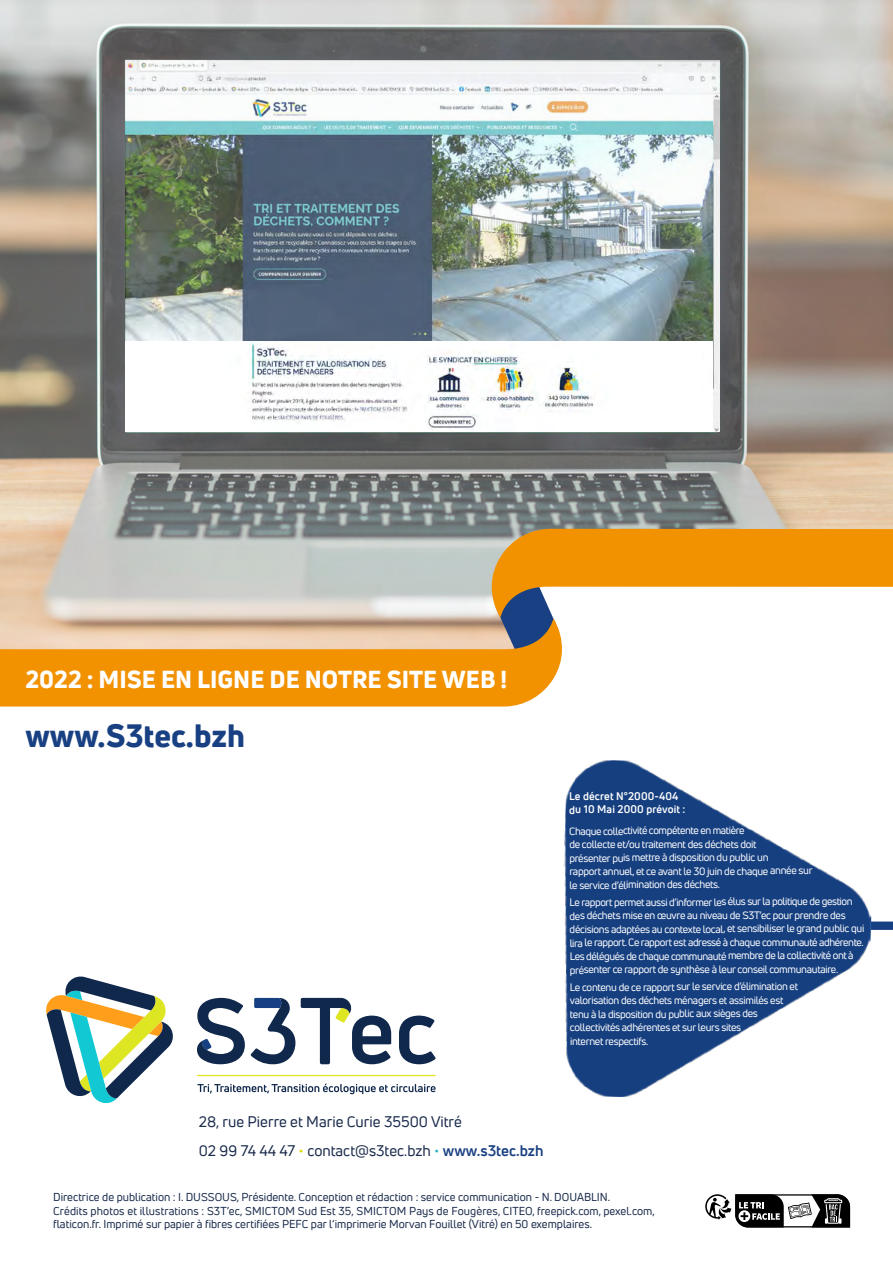
<style>
.page{position:relative;width:893px;height:1263px;background:#fff}
.page>*{position:absolute;margin:0;border:0;box-sizing:border-box;transform-origin:0 0}
.t1{font:800 31.5px "Uni Neue";color:#184082}
.t2{font:800 24px "Uni Neue";color:#fff}
.t3{font:15px/29.5px "Uni Neue";color:#1a2b4c}
.t4{font:11.25px/13.5px "Uni Neue";color:#1a2b4c}
.t5{font:700 10.8px/13.5px "Uni Neue";letter-spacing:.005em;color:#fff}
.t6{font:10.5px/13.5px "Uni Neue";letter-spacing:-.035em;color:#fff}
.s1{color:#dedc00}
.s2{color:#2db8c5}
.s3{font-weight:700;color:#184082}
</style>
<div class="page">
<img style="left:0;top:0;width:893px;height:618px">
<svg style="left:46px;top:976px;width:127px;height:128px"></svg>
<svg style="left:399px;top:1015px;width:37px;height:49px"></svg>
<svg style="left:301px;top:998px;width:90px;height:66px"></svg>
<svg style="left:251px;top:998px;width:44px;height:66px"></svg>
<svg style="left:197px;top:998px;width:48px;height:66px"></svg>
<svg style="left:197px;top:1083px;width:239px;height:11px"></svg>
<hr style="left:197px;top:1075px;width:239px;height:1px;background:#dee624">
<svg style="left:876px;top:921px;width:17px;height:9px"></svg>
<svg style="left:705px;top:1194px;width:146px;height:34px"></svg>
<img style="left:564px;top:760px;width:312px;height:338px">
<svg style="left:475px;top:529px;width:418px;height:89px"></svg>
<svg style="left:0;top:618px;width:562px;height:88px;background:#e7a03c"></svg>
<img style="left:126px;top:60px;width:594px;height:372px">
<img style="left:714px;top:93px;width:6px;height:339px">
<h2 class="t2" style="left:26px;top:663px;width:483px">2022 : MISE EN LIGNE DE NOTRE SITE WEB !</h2>
<h1 class="t1" style="left:26px;top:714px;width:221px">www.S3tec.bzh</h1>
<p class="t5" style="left:569px;top:789px;width:118px">Le décret N°2000-404 du 10 Mai 2000 prévoit :</p>
<p class="t6" style="left:569px;top:824px;width:245px">Chaque collectivité compétente en matière<br>de collecte et/ou traitement des déchets doit<br>présenter puis mettre à disposition du public un<br>rapport annuel, et ce avant le 30 juin de chaque année sur le service d’élimination des déchets.</p>
<p class="t6" style="left:570px;top:895px;width:296px">Le rapport permet aussi d’informer les élus sur la politique de gestion des déchets mise en œuvre au niveau de S3T’ec pour prendre des décisions adaptées au contexte local, et sensibiliser le grand public qui lira le rapport. Ce rapport est adressé à chaque communauté adhérente.<br>Les délégués de chaque communauté membre de la collectivité ont à présenter ce rapport de synthèse à leur conseil communautaire.</p>
<p class="t6" style="left:570px;top:980px;width:230px">Le contenu de ce rapport sur le service d’élimination et valorisation des déchets ménagers et assimilés est tenu à la disposition du public aux sièges des collectivités adhérentes et sur leurs sites<br>internet respectifs.</p>
<h3 class="t3" style="left:199px;top:1106px;width:346px">28, rue Pierre et Marie Curie 35500 Vitré<br>02 99 74 44 47 <span class="s1">•</span> contact@s3tec.bzh <span class="s2">•</span> <span class="s3">www.s3tec.bzh</span></h3>
<p class="t4" style="left:53px;top:1190px;width:603px">Directrice de publication : I. DUSSOUS, Présidente. Conception et rédaction : service communication - N. DOUABLIN.<br>Crédits photos et illustrations : S3T’ec, SMICTOM Sud Est 35, SMICTOM Pays de Fougères, CITEO, freepick.com, pexel.com, flaticon.fr. Imprimé sur papier à fibres certifiées PEFC par l’imprimerie Morvan Fouillet (Vitré) en 50 exemplaires.</p>
</div>
